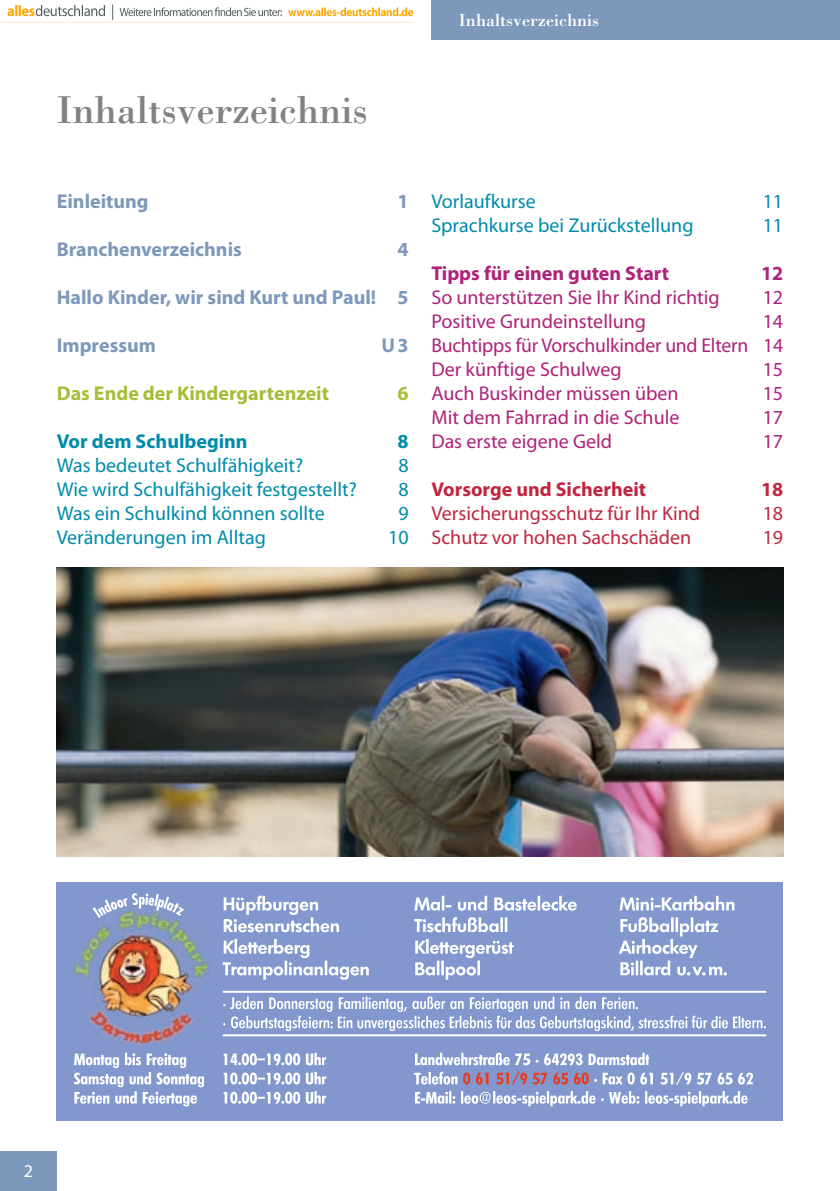
<style>
.page{position:relative;width:840px;height:1191px;background:#fff}
.page>*{position:absolute;margin:0;border:0;box-sizing:border-box;transform-origin:0 0}
.t1{font:40px "Bodoni Std";color:#808285}
.t2{font:20px/24px "Myriad Pro";color:#ad227a;text-align:justify}
.t3{font:20px "Myriad Pro";color:#008bab}
.t4{font:700 20px "Myriad Pro";color:#7c98bb}
.t5{font:20px "Myriad Pro";color:#bf2640}
.t6{font:700 20px "Myriad Pro";color:#a7bd39}
.t7{font:700 20px "Myriad Pro";color:#ad227a}
.t8{font:700 20px "Myriad Pro";color:#bf2640}
.t9{font:700 20px "Myriad Pro";color:#008bab}
.t10{font:18px "Bodoni Std";color:#fff}
</style>
<div class="page">
<div style="left:0;top:1151px;width:57px;height:40px;background:#7c98bb"></div>
<hr style="left:839px;top:0;width:1px;height:40px;background:#b4c2d8">
<div style="left:431px;top:0;width:408px;height:40px;background:#7c98bb"></div>
<img style="left:57px;top:568px;width:725px;height:288px">
<div style="left:57px;top:882px;width:725px;height:238px;background:#8197cd"></div>
<img style="left:72px;top:918px;width:137px;height:126px">
<svg style="left:92px;top:893px;width:92px;height:25px"></svg>
<hr style="left:223px;top:990px;width:542px;height:2px;background:#fff">
<hr style="left:223px;top:1034px;width:542px;height:2px;background:#fff">
<svg style="left:223px;top:895px;width:116px;height:37px"></svg>
<svg style="left:222px;top:939px;width:146px;height:40px"></svg>
<svg style="left:414px;top:895px;width:162px;height:15px"></svg>
<svg style="left:414px;top:917px;width:93px;height:15px"></svg>
<svg style="left:415px;top:939px;width:98px;height:40px"></svg>
<svg style="left:619px;top:895px;width:115px;height:15px"></svg>
<svg style="left:619px;top:917px;width:107px;height:58px"></svg>
<svg style="left:223px;top:996px;width:542px;height:35px"></svg>
<svg style="left:415px;top:1052px;width:234px;height:13px"></svg>
<svg style="left:414px;top:1071px;width:43px;height:13px"></svg>
<svg style="left:463px;top:1072px;width:289px;height:12px"></svg>
<svg style="left:415px;top:1091px;width:332px;height:15px"></svg>
<svg style="left:74px;top:1052px;width:252px;height:54px"></svg>
<img style="left:7px;top:4px;width:407px;height:16px">
<h1 class="t1" style="left:57px;top:85px;width:313px">Inhaltsverzeichnis</h1>
<p class="t10" style="left:458px;top:9px;width:142px">Inhaltsverzeichnis</p>
<p class="t4" style="left:57px;top:190px;width:93px">Einleitung</p>
<p class="t4" style="left:397px;top:190px;width:13px">1</p>
<p class="t4" style="left:57px;top:238px;width:186px">Branchenverzeichnis</p>
<p class="t4" style="left:397px;top:238px;width:13px">4</p>
<p class="t4" style="left:57px;top:286px;width:353px">Hallo Kinder, wir sind Kurt und Paul! 5</p>
<p class="t4" style="left:57px;top:334px;width:101px">Impressum</p>
<p class="t4" style="left:381px;top:334px;width:29px">U3</p>
<p class="t6" style="left:57px;top:382px;width:274px">Das Ende der Kindergartenzeit</p>
<p class="t6" style="left:397px;top:382px;width:13px">6</p>
<p class="t9" style="left:57px;top:430px;width:192px">Vor dem Schulbeginn</p>
<p class="t9" style="left:397px;top:430px;width:13px">8</p>
<p class="t3" style="left:57px;top:454px;width:248px">Was bedeutet Schulfähigkeit?</p>
<p class="t3" style="left:398px;top:454px;width:12px">8</p>
<p class="t3" style="left:57px;top:478px;width:301px">Wie wird Schulfähigkeit festgestellt?</p>
<p class="t3" style="left:398px;top:478px;width:12px">8</p>
<p class="t3" style="left:57px;top:502px;width:269px">Was ein Schulkind können sollte</p>
<p class="t3" style="left:398px;top:502px;width:12px">9</p>
<p class="t3" style="left:57px;top:526px;width:210px">Veränderungen im Alltag</p>
<p class="t3" style="left:388px;top:526px;width:22px">1 0</p>
<p class="t3" style="left:431px;top:190px;width:106px">Vorlaufkurse</p>
<p class="t3" style="left:762px;top:190px;width:16px">1 1</p>
<p class="t3" style="left:431px;top:214px;width:301px">Sprachkurse bei Zurückstellung 1</p>
<p class="t3" style="left:772px;top:214px;width:6px">1</p>
<p class="t7" style="left:431px;top:262px;width:239px">Tipps für einen guten Start</p>
<p class="t7" style="left:760px;top:262px;width:24px">12</p>
<p class="t2" style="left:431px;top:285px;width:314px">So unterstützen Sie Ihr Kind richtig 1</p>
<p class="t2" style="left:772px;top:285px;width:10px">2</p>
<p class="t2" style="left:431px;top:309px;width:216px">Positive Grundeinstellung</p>
<p class="t2" style="left:431px;top:309px;width:353px;text-indent:331px">1 4<br>Buchtipps für Vorschulkinder und Eltern 1 4<br>Der künftige Schulweg</p>
<p class="t2" style="left:762px;top:357px;width:22px">1 5</p>
<p class="t2" style="left:431px;top:381px;width:294px">Auch Buskinder müssen üben 1</p>
<p class="t2" style="left:772px;top:381px;width:12px">5</p>
<p class="t2" style="left:431px;top:405px;width:249px">Mit dem Fahrrad in die Schule</p>
<p class="t2" style="left:762px;top:405px;width:22px">1 7</p>
<p class="t2" style="left:431px;top:429px;width:182px">Das erste eigene Geld</p>
<p class="t2" style="left:762px;top:429px;width:22px">1 7</p>
<p class="t8" style="left:431px;top:478px;width:216px">Vorsorge und Sicherheit</p>
<p class="t8" style="left:760px;top:478px;width:24px">18</p>
<p class="t5" style="left:431px;top:502px;width:304px">Versicherungsschutz für Ihr Kind 1</p>
<p class="t5" style="left:772px;top:502px;width:12px">8</p>
<p class="t5" style="left:431px;top:526px;width:300px">Schutz vor hohen Sachschäden 1</p>
<p class="t5" style="left:772px;top:526px;width:12px">9</p>
</div>
